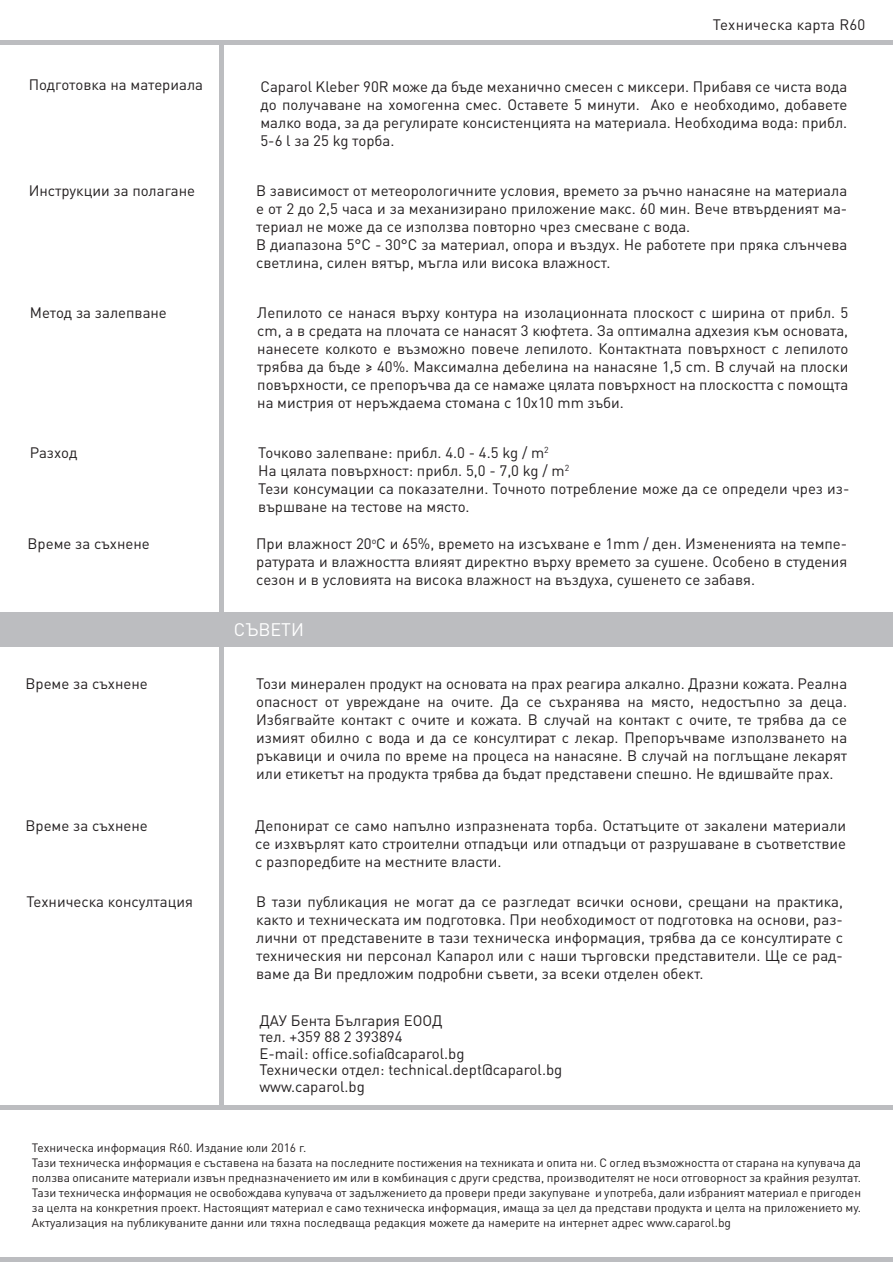
<style>
.page{position:relative;width:893px;height:1263px;background:#fff}
.page>*{position:absolute;margin:0;border:0;box-sizing:border-box;transform-origin:0 0}
.t1{font:18px "DIN Pro";color:#fff}
.t2{font:15px/18px "DIN Pro";color:#231f20;text-align:justify}
.t3{font:12px/15px "DIN Pro";color:#231f20}
</style>
<div class="page">
<div style="left:0;top:40px;width:893px;height:5px;background:#bcbdc0"></div>
<hr style="left:219px;top:43px;width:4px;height:1066px;background:#bcbdc0">
<hr style="left:0;top:1258px;width:893px;height:4px;background:#bcbdc0">
<hr style="left:0;top:1106px;width:893px;height:4px;background:#bcbdc0">
<div style="left:0;top:612px;width:893px;height:35px;background:#bcbdc0"></div>
<p class="t2" style="left:713px;top:14px;width:154px">Техническа карта R60</p>
<p class="t2" style="left:29px;top:75px;width:176px">Подготовка на материала</p>
<p class="t2" style="left:260px;top:77px;width:588px">Caparol Kleber 90R може да бъде механично смесен с миксери. Прибавя се чиста вода до получаване на хомогенна смес. Оставете 5 минути. Ако е необходимо, добавете малко вода, за да регулирате консистенцията на материала. Необходима вода: прибл.<br>5-6 l за 25 kg торба.</p>
<p class="t2" style="left:29px;top:181px;width:168px">Инструкции за полагане</p>
<p class="t2" style="left:256px;top:181px;width:593px;text-align:left">В зависимост от метеорологичните условия, времето за ръчно нанасяне на материала е от 2 до 2,5 часа и за механизирано приложение макс. 60 мин. Вече втвърденият ма&shy;териал не може да се използва повторно чрез смесване с вода.<br>В диапазона 5°C - 30°C за материал, опора и въздух. Не работете при пряка слънчева светлина, силен вятър, мъгла или висока влажност.</p>
<p class="t2" style="left:30px;top:303px;width:139px">Метод за залепване</p>
<p class="t2" style="left:257px;top:303px;width:593px">Лепилото се нанася върху контура на изолационната плоскост с ширина от прибл. 5 cm, а в средата на плочата се нанасят 3 кюфтета. За оптимална адхезия към основата, нанесете колкото е възможно повече лепилото. Контактната повърхност с лепилото трябва да бъде ≥ 40%. Максимална дебелина на нанасяне 1,5 cm. В случай на плоски повърхности, се препоръчва да се намаже цялата повърхност на плоскостта с помощта на мистрия от неръждаема стомана с 10x10 mm зъби.</p>
<p class="t2" style="left:30px;top:443px;width:49px">Разход</p>
<p class="t2" style="left:258px;top:443px;width:593px;text-align:left">Точково залепване: прибл. 4.0 - 4.5 kg / m<sup>2<br></sup>На цялата повърхност: прибл. 5,0 - 7,0 kg / m<sup>2<br></sup>Тези консумации са показателни. Точното потребление може да се определи чрез из&shy;вършване на тестове на място.</p>
<p class="t2" style="left:28px;top:534px;width:124px">Време за съхнене</p>
<p class="t2" style="left:256px;top:534px;width:593px">При влажност 20<sup>o</sup>C и 65%, времето на изсъхване е 1mm / ден. Измененията на темпе&shy;ратурата и влажността влияят директно върху времето за сушене. Особено в студения сезон и в условията на висока влажност на въздуха, сушенето се забавя.</p>
<p class="t1" style="left:234px;top:617px;width:72px">СЪВЕТИ</p>
<p class="t2" style="left:26px;top:674px;width:124px">Време за съхнене</p>
<p class="t2" style="left:256px;top:674px;width:593px">Този минерален продукт на основата на прах реагира алкално. Дразни кожата. Реална опасност от увреждане на очите. Да се съхранява на място, недостъпно за деца.<br>Избягвайте контакт с очите и кожата. В случай на контакт с очите, те трябва да се измият обилно с вода и да се консултират с лекар. Препоръчваме използването на ръкавици и очила по време на процеса на нанасяне. В случай на поглъщане лекарят или етикетът на продукта трябва да бъдат представени спешно. Не вдишвайте прах.</p>
<p class="t2" style="left:26px;top:816px;width:124px">Време за съхнене</p>
<p class="t2" style="left:255px;top:816px;width:593px">Депонират се само напълно изпразнената торба. Остатъците от закалени материали се изхвърлят като строителни отпадъци или отпадъци от разрушаване в съответствие с разпоредбите на местните власти.</p>
<p class="t2" style="left:27px;top:891px;width:168px">Техническа консултация</p>
<p class="t2" style="left:256px;top:891px;width:588px">В тази публикация не могат да се разгледат всички основи, срещани на практика, както и техническата им подготовка. При необходимост от подготовка на основи, раз&shy;лични от представените в тази техническа информация, трябва да се консултирате с техническия ни персонал Капарол или с наши търговски представители. Ще се рад&shy;ваме да Ви предложим подробни съвети, за всеки отделен обект.</p>
<p class="t2" style="left:259px;top:1011px;width:305px;line-height:16.5px;text-align:left">ДАУ Бента България ЕООД<br>тел. +359 88 2 393894<br>E-mail: office.sofia@caparol.bg<br>Технически отдел: technical.dept@caparol.bg www.caparol.bg</p>
<p class="t3" style="left:32px;top:1140px;width:831px">Техническа информация R60. Издание юли 2016 г.<br>Тази техническа информация е съставена на базата на последните постижения на техниката и опита ни. С оглед възможността от старана на купувача да ползва описаните материали извън предназначението им или в комбинация с други средства, производителят не носи отговорност за крайния резултат.<br>Тази техническа информация не освобождава купувача от задължението да провери преди закупуване и употреба, дали избраният материал е пригоден за целта на конкретния проект. Настоящият материал е само техническа информация, имаща за цел да представи продукта и целта на приложението му.<br>Актуализация на публикуваните данни или тяхна последваща редакция можете да намерите на интернет адрес www.caparol.bg</p>
</div>
